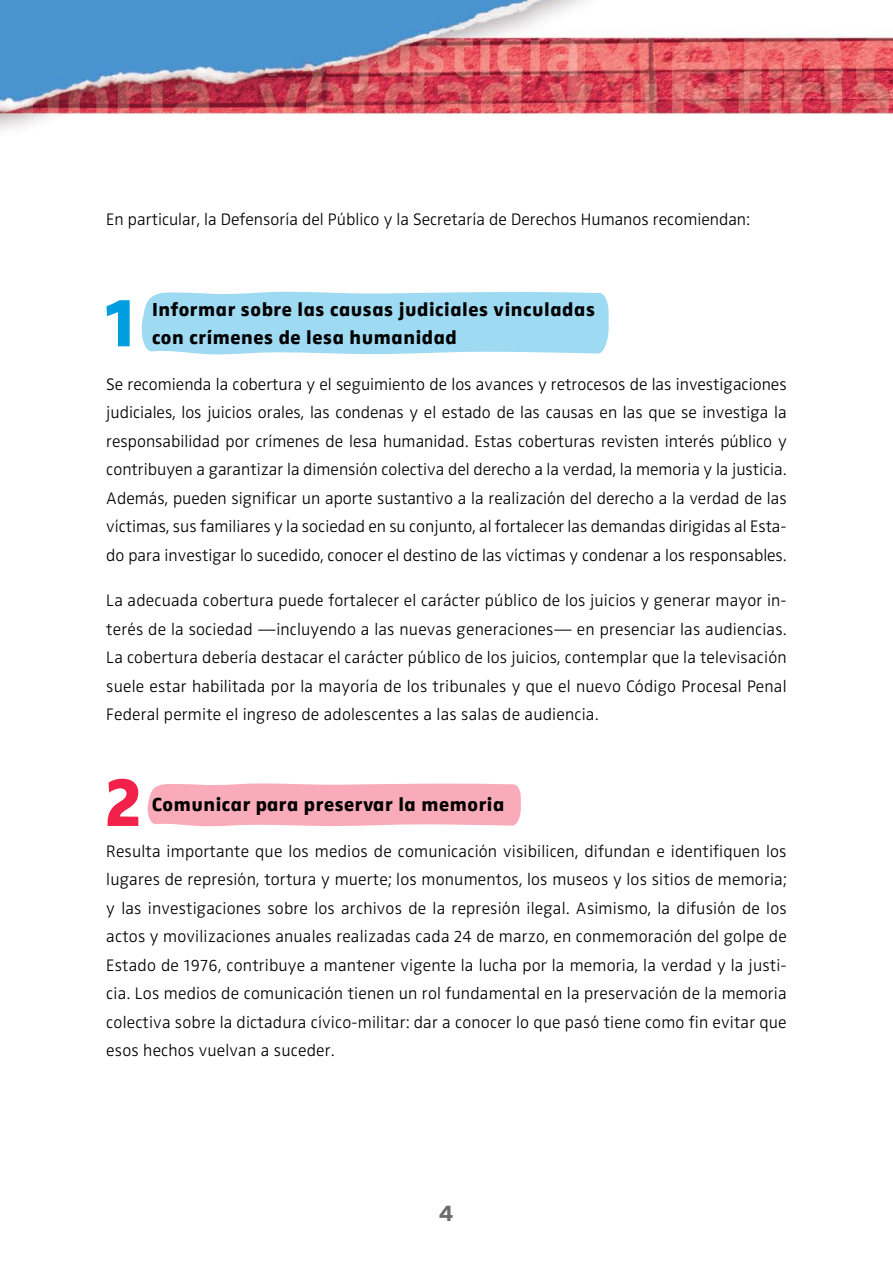
<style>
.page{position:relative;width:893px;height:1263px;background:#fff}
.page>*{position:absolute;margin:0;border:0;box-sizing:border-box;transform-origin:0 0}
.t1{font:72px "Zwo Alt LF w 7";color:#009ee0}
.t2{font:72px "Zwo Alt LF w 7";color:#f2214a}
.t3{font:700 22.5px "Mollen Personal Use";color:#6b6c6f}
.t4{font:19.5px/28.5px "Zwo Alt LF w 7";letter-spacing:.03em;color:#000}
.t5{font:17.25px/28.5px "Zwo LF w 2";color:#000;text-align:justify}
</style>
<div class="page">
<img style="left:0;top:0;width:893px;height:130px">
<div style="left:141px;top:292px;width:468px;height:62px;background:#9fdaf3"></div>
<svg style="left:147px;top:783px;width:374px;height:43px"></svg>
<p class="t5" style="left:106px;top:205px;width:645px">En particular, la Defensoría del Público y la Secretaría de Derechos Humanos recomiendan:</p>
<h1 class="t1" style="left:105px;top:280px;width:34px">1</h1>
<p class="t4" style="left:152px;top:295px;width:444px">Informar sobre las causas judiciales vinculadas con crímenes de lesa humanidad</p>
<p class="t5" style="left:106px;top:370px;width:682px">Se recomienda la cobertura y el seguimiento de los avances y retrocesos de las investigaciones judiciales, los juicios orales, las condenas y el estado de las causas en las que se investiga la responsabilidad por crímenes de lesa humanidad. Estas coberturas revisten interés público y contribuyen a garantizar la dimensión colectiva del derecho a la verdad, la memoria y la justicia.<br>Además, pueden significar un aporte sustantivo a la realización del derecho a la verdad de las víctimas, sus familiares y la sociedad en su conjunto, al fortalecer las demandas dirigidas al Esta&shy;do para investigar lo sucedido, conocer el destino de las víctimas y condenar a los responsables.</p>
<p class="t5" style="left:106px;top:586px;width:682px">La adecuada cobertura puede fortalecer el carácter público de los juicios y generar mayor in&shy;terés de la sociedad —incluyendo a las nuevas generaciones— en presenciar las audiencias.<br>La cobertura debería destacar el carácter público de los juicios, contemplar que la televisación suele estar habilitada por la mayoría de los tribunales y que el nuevo Código Procesal Penal Federal permite el ingreso de adolescentes a las salas de audiencia.</p>
<h1 class="t2" style="left:105px;top:759px;width:39px">2</h1>
<p class="t4" style="left:152px;top:790px;width:354px">Comunicar para preservar la memoria</p>
<p class="t5" style="left:106px;top:837px;width:682px">Resulta importante que los medios de comunicación visibilicen, difundan e identifiquen los lugares de represión, tortura y muerte; los monumentos, los museos y los sitios de memoria; y las investigaciones sobre los archivos de la represión ilegal. Asimismo, la difusión de los actos y movilizaciones anuales realizadas cada 24 de marzo, en conmemoración del golpe de Estado de 1976, contribuye a mantener vigente la lucha por la memoria, la verdad y la justi&shy;cia. Los medios de comunicación tienen un rol fundamental en la preservación de la memoria colectiva sobre la dictadura cívico-militar: dar a conocer lo que pasó tiene como fin evitar que esos hechos vuelvan a suceder.</p>
<h2 class="t3" style="left:439px;top:1200px;width:16px">4</h2>
</div>
